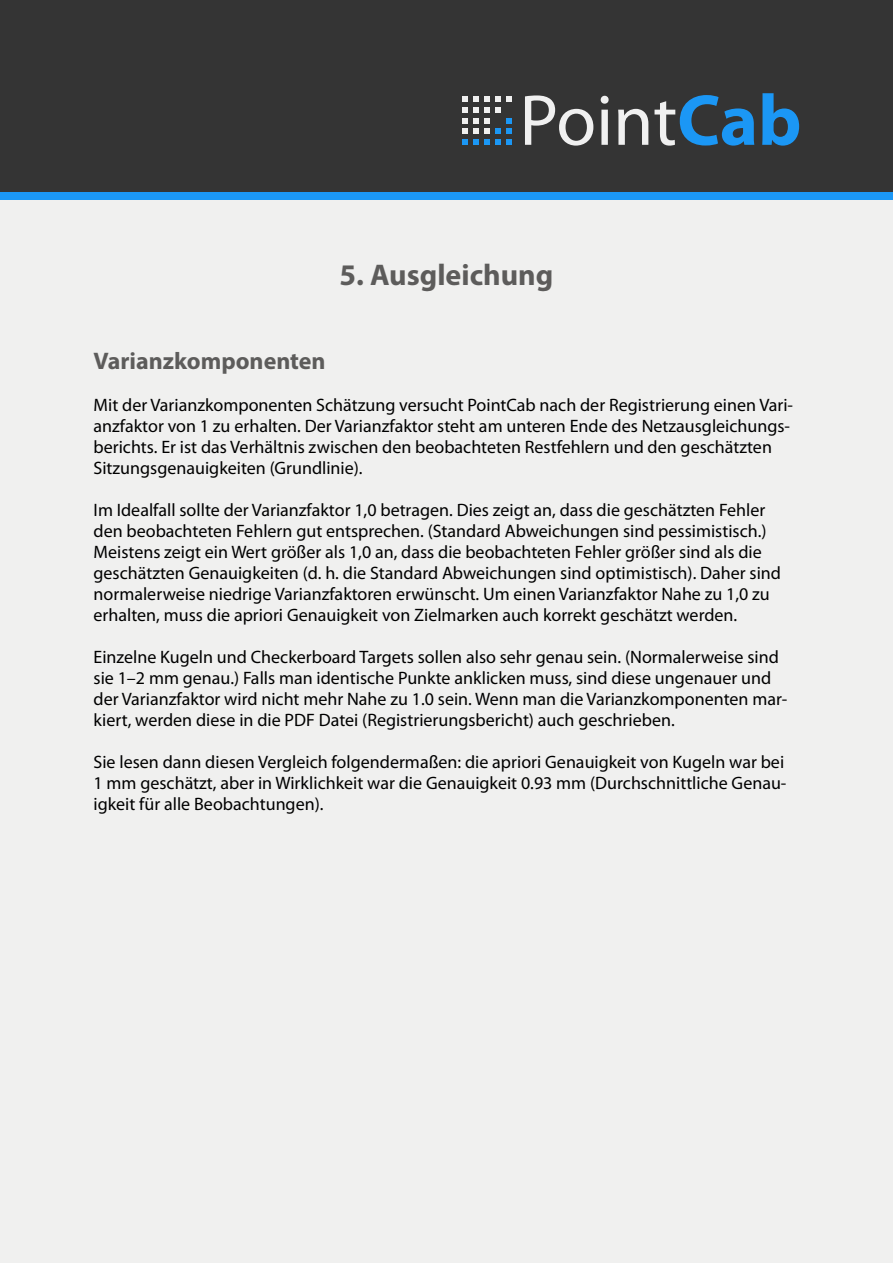
<style>
.page{position:relative;width:893px;height:1263px;background:#fff}
.page>*{position:absolute;margin:0;border:0;box-sizing:border-box;transform-origin:0 0}
.t1{font:700 30px "Myriad Pro";color:#5d5c5b}
.t2{font:700 24px "Myriad Pro";color:#5d5c5b}
.t3{font:18px/21px "Myriad Pro";color:#000}
</style>
<div class="page">
<div style="left:0;top:200px;width:893px;height:1063px;background:#f0f0ef"></div>
<div style="left:0;top:191px;width:893px;height:9px;background:#1b97f5"></div>
<div style="left:0;top:0;width:893px;height:191px;background:#343434"></div>
<svg style="left:525px;top:95px;width:68px;height:50px"></svg>
<svg style="left:601px;top:96px;width:8px;height:49px"></svg>
<svg style="left:618px;top:109px;width:30px;height:36px"></svg>
<svg style="left:654px;top:95px;width:100px;height:50px"></svg>
<svg style="left:762px;top:94px;width:37px;height:51px"></svg>
<svg style="left:462px;top:96px;width:49px;height:49px"></svg>
<h1 class="t1" style="left:340px;top:255px;width:215px">5. Ausgleichung</h1>
<h2 class="t2" style="left:94px;top:345px;width:234px">Varianzkomponenten</h2>
<p class="t3" style="left:94px;top:394px;width:701px">Mit der Varianzkomponenten Schätzung versucht PointCab nach der Registrierung einen Vari&shy;anzfaktor von 1 zu erhalten. Der Varianzfaktor steht am unteren Ende des Netzausgleichungs&shy;berichts. Er ist das Verhältnis zwischen den beobachteten Restfehlern und den geschätzten Sitzungsgenauigkeiten (Grundlinie).</p>
<p class="t3" style="left:94px;top:499px;width:689px">Im Idealfall sollte der Varianzfaktor 1,0 betragen. Dies zeigt an, dass die geschätzten Fehler den beobachteten Fehlern gut entsprechen. (Standard Abweichungen sind pessimistisch.)<br>Meistens zeigt ein Wert größer als 1,0 an, dass die beobachteten Fehler größer sind als die geschätzten Genauigkeiten (d. h. die Standard Abweichungen sind optimistisch). Daher sind normalerweise niedrige Varianzfaktoren erwünscht. Um einen Varianzfaktor Nahe zu 1,0 zu erhalten, muss die apriori Genauigkeit von Zielmarken auch korrekt geschätzt werden.</p>
<p class="t3" style="left:94px;top:646px;width:695px">Einzelne Kugeln und Checkerboard Targets sollen also sehr genau sein. (Normalerweise sind sie 1–2 mm genau.) Falls man identische Punkte anklicken muss, sind diese ungenauer und der Varianzfaktor wird nicht mehr Nahe zu 1.0 sein. Wenn man die Varianzkomponenten mar&shy;kiert, werden diese in die PDF Datei (Registrierungsbericht) auch geschrieben.</p>
<p class="t3" style="left:94px;top:751px;width:694px">Sie lesen dann diesen Vergleich folgendermaßen: die apriori Genauigkeit von Kugeln war bei<br>1 mm geschätzt, aber in Wirklichkeit war die Genauigkeit 0.93 mm (Durchschnittliche Genau&shy;igkeit für alle Beobachtungen).</p>
</div>
